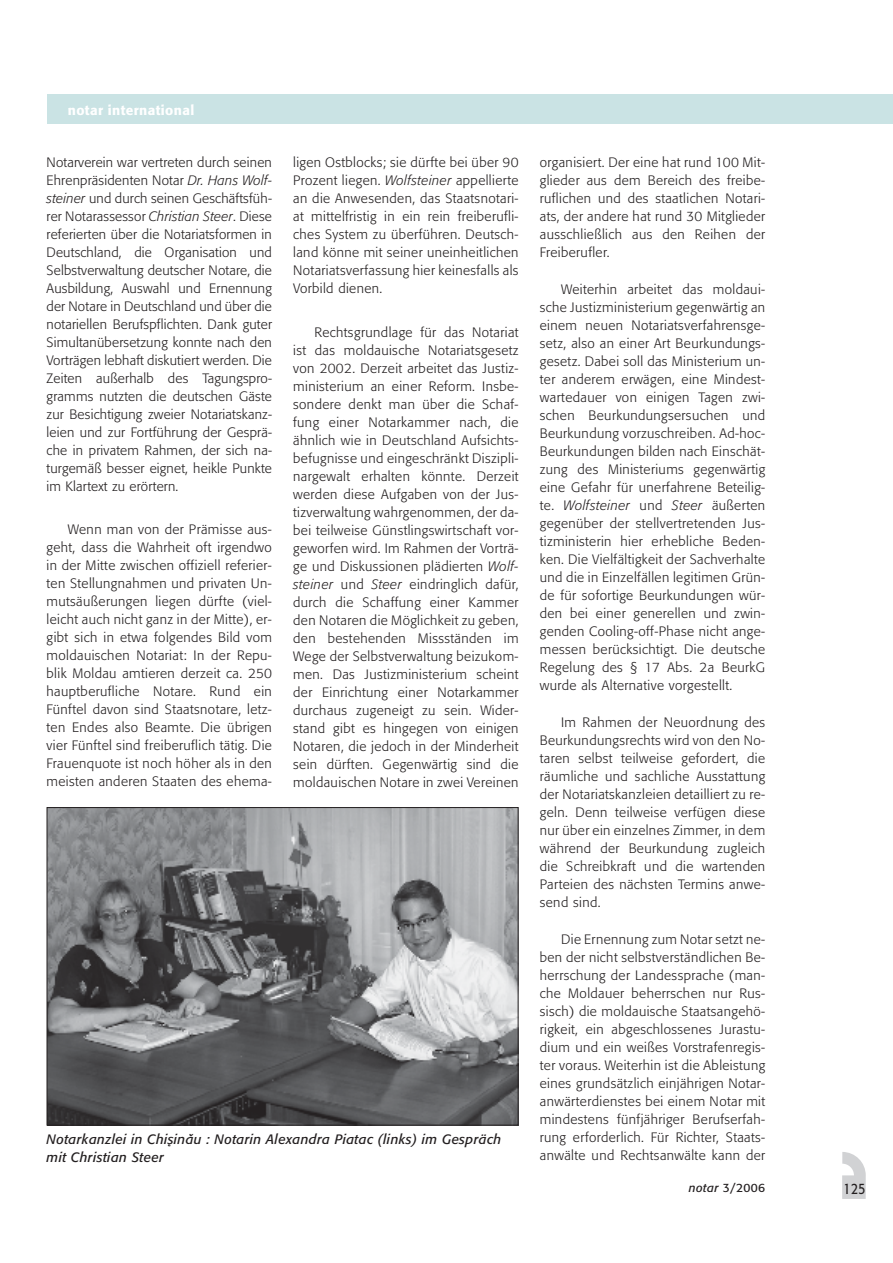
<style>
.page{position:relative;width:893px;height:1263px;background:#fff}
.page>*{position:absolute;margin:0;border:0;box-sizing:border-box;transform-origin:0 0}
.t1{font:15px "Formata";color:#231f20;scale:.8 1}
.t2{font:300 13.5px/18px "Formata";letter-spacing:.03em;color:#231f20;text-align:justify}
.t3{font:italic 13.5px/18px "Formata";letter-spacing:.025em;color:#231f20}
.t4{font:500 13.5px "Formata";letter-spacing:.03em;color:#fff}
.t5{font:12px "Formata";color:#231f20}
.s1{font-style:italic}
</style>
<div class="page">
<svg style="left:842px;top:1152px;width:24px;height:47px"></svg>
<div style="left:47px;top:94px;width:846px;height:30px;background:#cae3e4"></div>
<img style="left:49px;top:809px;width:468px;height:314px">
<div style="left:47px;top:807px;width:472px;height:318px;border:1px solid #231f20"></div>
<p class="t4" style="left:68px;top:105px;width:128px">notar international</p>
<p class="t2" style="left:47px;top:154px;width:227px">Notarverein war vertreten durch seinen Ehrenpräsidenten Notar <span class="s1">Dr. Hans Wolf&shy;steiner</span> und durch seinen Geschäftsfüh&shy;rer Notarassessor <span class="s1">Christian Steer</span>. Diese referierten über die Notariatsformen in Deutschland, die Organisation und Selbstverwaltung deutscher Notare, die Ausbildung, Auswahl und Ernennung der Notare in Deutschland und über die notariellen Berufspflichten. Dank guter Simultanübersetzung konnte nach den Vorträgen lebhaft diskutiert werden. Die Zeiten außerhalb des Tagungspro&shy;gramms nutzten die deutschen Gäste zur Besichtigung zweier Notariatskanz&shy;leien und zur Fortführung der Gesprä&shy;che in privatem Rahmen, der sich na&shy;turgemäß besser eignet, heikle Punkte im Klartext zu erörtern.</p>
<p class="t2" style="left:47px;top:521px;width:227px;text-indent:21px">Wenn man von der Prämisse aus&shy;geht, dass die Wahrheit oft irgendwo in der Mitte zwischen offiziell referier&shy;ten Stellungnahmen und privaten Un&shy;mutsäußerungen liegen dürfte (viel&shy;leicht auch nicht ganz in der Mitte), er&shy;gibt sich in etwa folgendes Bild vom moldauischen Notariat: In der Repu&shy;blik Moldau amtieren derzeit ca. 250 hauptberufliche Notare. Rund ein Fünftel davon sind Staatsnotare, letz&shy;ten Endes also Beamte. Die übrigen vier Fünftel sind freiberuflich tätig. Die Frauenquote ist noch höher als in den meisten anderen Staaten des ehema-</p>
<p class="t2" style="left:293px;top:154px;width:227px">ligen Ostblocks; sie dürfte bei über 90<br>Prozent liegen. <span class="s1">Wolfsteiner</span> appellierte an die Anwesenden, das Staatsnotari&shy;at mittelfristig in ein rein freiberufli&shy;ches System zu überführen. Deutsch&shy;land könne mit seiner uneinheitlichen Notariatsverfassung hier keinesfalls als Vorbild dienen.</p>
<p class="t2" style="left:293px;top:324px;width:227px;text-indent:21px">Rechtsgrundlage für das Notariat ist das moldauische Notariatsgesetz von 2002. Derzeit arbeitet das Justiz&shy;ministerium an einer Reform. Insbe&shy;sondere denkt man über die Schaf&shy;fung einer Notarkammer nach, die ähnlich wie in Deutschland Aufsichts&shy;befugnisse und eingeschränkt Diszipli&shy;nargewalt erhalten könnte. Derzeit werden diese Aufgaben von der Jus&shy;tizverwaltung wahrgenommen, der da&shy;bei teilweise Günstlingswirtschaft vor&shy;geworfen wird. Im Rahmen der Vorträ&shy;ge und Diskussionen plädierten <span class="s1">Wolf&shy;steiner</span> und <span class="s1">Steer</span> eindringlich dafür, durch die Schaffung einer Kammer den Notaren die Möglichkeit zu geben, den bestehenden Missständen im Wege der Selbstverwaltung beizukom&shy;men. Das Justizministerium scheint der Einrichtung einer Notarkammer durchaus zugeneigt zu sein. Wider&shy;stand gibt es hingegen von einigen Notaren, die jedoch in der Minderheit sein dürften. Gegenwärtig sind die moldauischen Notare in zwei Vereinen</p>
<p class="t3" style="left:47px;top:1131px;width:456px">Notarkanzlei in Chis˛ inaˇu : Notarin Alexandra Piatac (links) im Gespräch mit Christian Steer</p>
<p class="t2" style="left:540px;top:154px;width:227px">organisiert. Der eine hat rund 100 Mit&shy;glieder aus dem Bereich des freibe&shy;ruflichen und des staatlichen Notari&shy;ats, der andere hat rund 30 Mitglieder ausschließlich aus den Reihen der Freiberufler.</p>
<p class="t2" style="left:540px;top:281px;width:227px;text-indent:21px">Weiterhin arbeitet das moldaui&shy;sche Justizministerium gegenwärtig an einem neuen Notariatsverfahrensge&shy;setz, also an einer Art Beurkundungs&shy;gesetz. Dabei soll das Ministerium un&shy;ter anderem erwägen, eine Mindest&shy;wartedauer von einigen Tagen zwi&shy;schen Beurkundungsersuchen und Beurkundung vorzuschreiben. Ad-hoc-Beurkundungen bilden nach Einschät&shy;zung des Ministeriums gegenwärtig eine Gefahr für unerfahrene Beteilig&shy;te. <span class="s1">Wolfsteiner</span> und <span class="s1">Steer</span> äußerten gegenüber der stellvertretenden Jus&shy;tizministerin hier erhebliche Beden&shy;ken. Die Vielfältigkeit der Sachverhalte und die in Einzelfällen legitimen Grün&shy;de für sofortige Beurkundungen wür&shy;den bei einer generellen und zwin&shy;genden Cooling-off-Phase nicht ange&shy;messen berücksichtigt. Die deutsche Regelung des § 17 Abs. 2a BeurkG wurde als Alternative vorgestellt.</p>
<p class="t2" style="left:540px;top:714px;width:227px;text-indent:21px">Im Rahmen der Neuordnung des Beurkundungsrechts wird von den No&shy;taren selbst teilweise gefordert, die räumliche und sachliche Ausstattung der Notariatskanzleien detailliert zu re&shy;geln. Denn teilweise verfügen diese nur über ein einzelnes Zimmer, in dem während der Beurkundung zugleich die Schreibkraft und die wartenden Parteien des nächsten Termins anwe&shy;send sind.</p>
<p class="t2" style="left:540px;top:932px;width:227px;text-indent:21px">Die Ernennung zum Notar setzt ne&shy;ben der nicht selbstverständlichen Be&shy;herrschung der Landessprache (man&shy;che Moldauer beherrschen nur Rus&shy;sisch) die moldauische Staatsangehö&shy;rigkeit, ein abgeschlossenes Jurastu&shy;dium und ein weißes Vorstrafenregis&shy;ter voraus. Weiterhin ist die Ableistung eines grundsätzlich einjährigen Notar&shy;anwärterdienstes bei einem Notar mit mindestens fünfjähriger Berufserfah&shy;rung erforderlich. Für Richter, Staats&shy;anwälte und Rechtsanwälte kann der</p>
<p class="t5" style="left:689px;top:1183px;width:78px"><span class="s1">notar</span> 3/2006</p>
<p class="t1" style="left:844px;top:1182px;width:29px">125</p>
</div>
